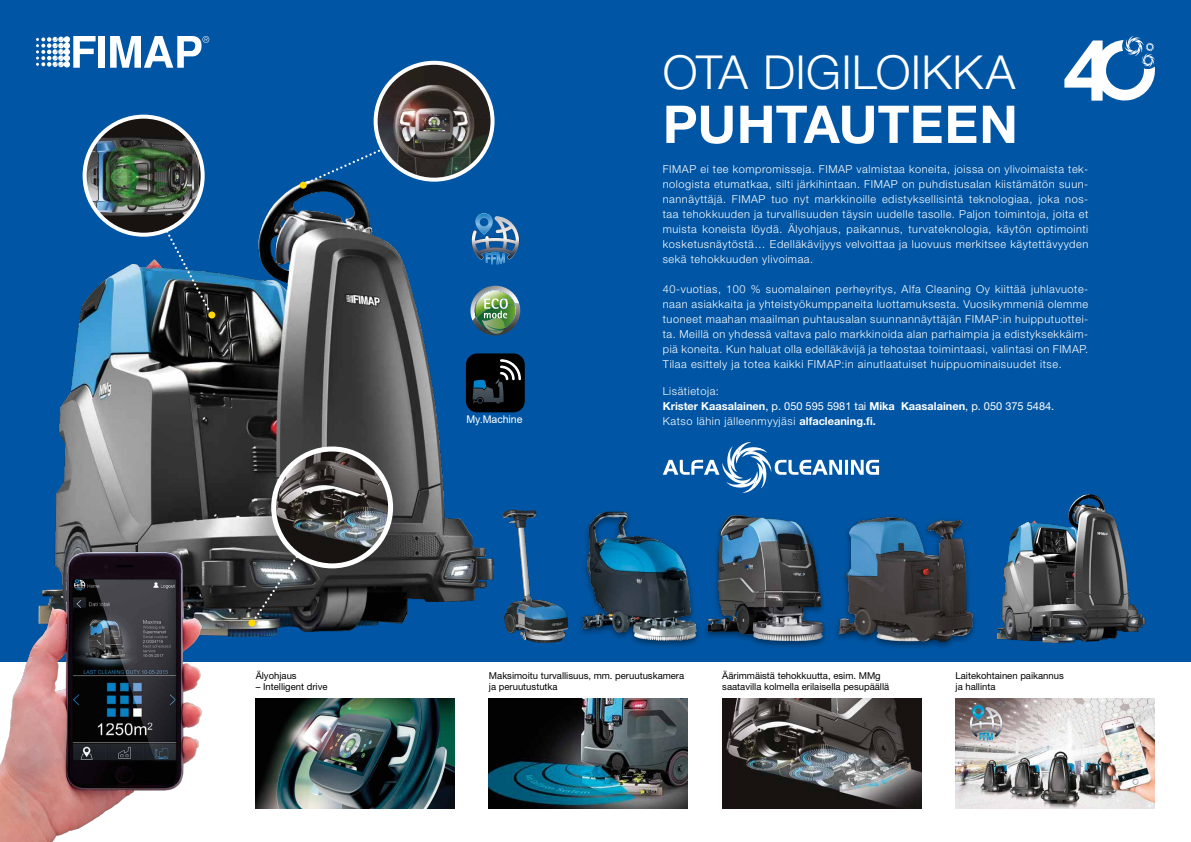
<style>
.page{position:relative;width:1191px;height:842px;background:#0056a4}
.page>*{position:absolute;margin:0;border:0;box-sizing:border-box;transform-origin:0 0}
.t1{font:700 52.1px "Helvetica Neue LT Std";letter-spacing:.005em;color:#fff}
.t2{font:300 46.9px "Helvetica Neue LT Std";letter-spacing:.005em;color:#fff}
.t3{font:300 11px/15px "Helvetica Neue LT Std";letter-spacing:.05em;color:#fff;text-align:justify}
.t4{font:700 11px/15px "Helvetica Neue LT Std";color:#fff}
.t5{font:10.6px "Arial";color:#fff}
.t6{font:9.5px/11.4px "Helvetica Neue LT Std";color:#000}
.s1{font-weight:300}
.s2{font-weight:400}
</style>
<div class="page">
<svg style="left:1064px;top:36px;width:91px;height:65px"></svg>
<div style="left:99px;top:36px;width:6px;height:32px;background:#fff"></div>
<svg style="left:110px;top:36px;width:99px;height:32px"></svg>
<svg style="left:36px;top:36px;width:60px;height:32px"></svg>
<svg style="left:663px;top:442px;width:216px;height:51px"></svg>
<div style="left:0;top:662px;width:1191px;height:180px;background:#fff"></div>
<div style="left:833px;top:514px;width:144px;height:136px;background:#000;opacity:.45"></div>
<img style="left:850px;top:514px;width:127px;height:130px">
<img style="left:594px;top:511px;width:96px;height:135px">
<img style="left:690px;top:514px;width:160px;height:136px">
<img style="left:256px;top:698px;width:198px;height:110px">
<img style="left:489px;top:698px;width:199px;height:110px">
<img style="left:722px;top:698px;width:199px;height:110px">
<img style="left:955px;top:698px;width:199px;height:110px">
<img style="left:58px;top:164px;width:442px;height:473px">
<svg style="left:308px;top:100px;width:181px;height:84px"></svg>
<img style="left:375px;top:63px;width:117px;height:117px;border-radius:58px">
<div style="left:373px;top:61px;width:121px;height:121px;border:4px solid #fff;border-radius:50%"></div>
<img style="left:136px;top:174px;width:77px;height:141px">
<div style="left:208px;top:311px;width:7px;height:7px;background:#ffd800;border-radius:50%"></div>
<div style="left:300px;top:182px;width:7px;height:7px;background:#ffd800;border-radius:50%"></div>
<svg style="left:248px;top:505px;width:85px;height:122px;background:#505253"></svg>
<img style="left:274px;top:449px;width:116px;height:117px;border-radius:58px">
<div style="left:271px;top:446px;width:122px;height:122px;border:5px solid #fff;border-radius:50%"></div>
<img style="left:85px;top:117px;width:118px;height:118px;border-radius:59px">
<div style="left:83px;top:115px;width:122px;height:122px;border:4px solid #fff;border-radius:50%"></div>
<img style="left:0;top:490px;width:234px;height:352px">
<img style="left:488px;top:331px;width:15px;height:3px">
<img style="left:470px;top:286px;width:46px;height:45px">
<svg style="left:471px;top:213px;width:48px;height:51px"></svg>
<div style="left:466px;top:353px;width:59px;height:59px;background:#000;border-radius:11px"></div>
<svg style="left:472px;top:359px;width:49px;height:45px"></svg>
<img style="left:475px;top:495px;width:119px;height:148px">
<img style="left:996px;top:494px;width:150px;height:150px">
<p class="t5" style="left:466px;top:412px;width:58px">My.Machine</p>
<h2 class="t2" style="left:663px;top:44px;width:354px">OTA DIGILOIKKA</h2>
<h1 class="t1" style="left:663px;top:92px;width:356px">PUHTAUTEEN</h1>
<p class="t3" style="left:663px;top:161px;width:427px">FIMAP ei tee kompromisseja. FIMAP valmistaa koneita, joissa on ylivoimaista tek&shy;nologista etumatkaa, silti järkihintaan. FIMAP on puhdistusalan kiistämätön suun&shy;nannäyttäjä. FIMAP tuo nyt markkinoille edistyksellisintä teknologiaa, joka nos&shy;taa tehokkuuden ja turvallisuuden täysin uudelle tasolle. Paljon toimintoja, joita et muista koneista löydä. Älyohjaus, paikannus, turvateknologia, käytön optimointi kosketusnäytöstä… Edelläkävijyys velvoittaa ja luovuus merkitsee käytettävyyden sekä tehokkuuden ylivoimaa.</p>
<p class="t3" style="left:663px;top:281px;width:427px">40-vuotias, 100 % suomalainen perheyritys, Alfa Cleaning Oy kiittää juhlavuote&shy;naan asiakkaita ja yhteistyökumppaneita luottamuksesta. Vuosikymmeniä olemme tuoneet maahan maailman puhtausalan suunnannäyttäjän FIMAP:in huipputuottei&shy;ta. Meillä on yhdessä valtava palo markkinoida alan parhaimpia ja edistyksekkäim&shy;piä koneita. Kun haluat olla edelläkävijä ja tehostaa toimintaasi, valintasi on FIMAP.<br>Tilaa esittely ja totea kaikki FIMAP:in ainutlaatuiset huippuominaisuudet itse.</p>
<p class="t4" style="left:663px;top:383px;width:393px"><span class="s1">Lisätietoja:<br></span>Krister Kaasalainen<span class="s2">, p. 050 595 5981 tai</span> Mika Kaasalainen<span class="s2">, p. 050 375 5484.<br></span><span class="s1">Katso lähin jälleenmyyjäsi</span> alfacleaning.fi.</p>
<p class="t6" style="left:256px;top:669px;width:42px">Älyohjaus</p>
<p class="t6" style="left:256px;top:681px;width:73px">– Intelligent drive</p>
<p class="t6" style="left:489px;top:669px;width:197px">Maksimoitu turvallisuus, mm. peruutuskamera ja peruutustutka</p>
<p class="t6" style="left:722px;top:669px;width:168px">Äärimmäistä tehokkuutta, esim. MMg saatavilla kolmella erilaisella pesupäällä</p>
<p class="t6" style="left:955px;top:669px;width:110px">Laitekohtainen paikannus ja hallinta</p>
</div>
